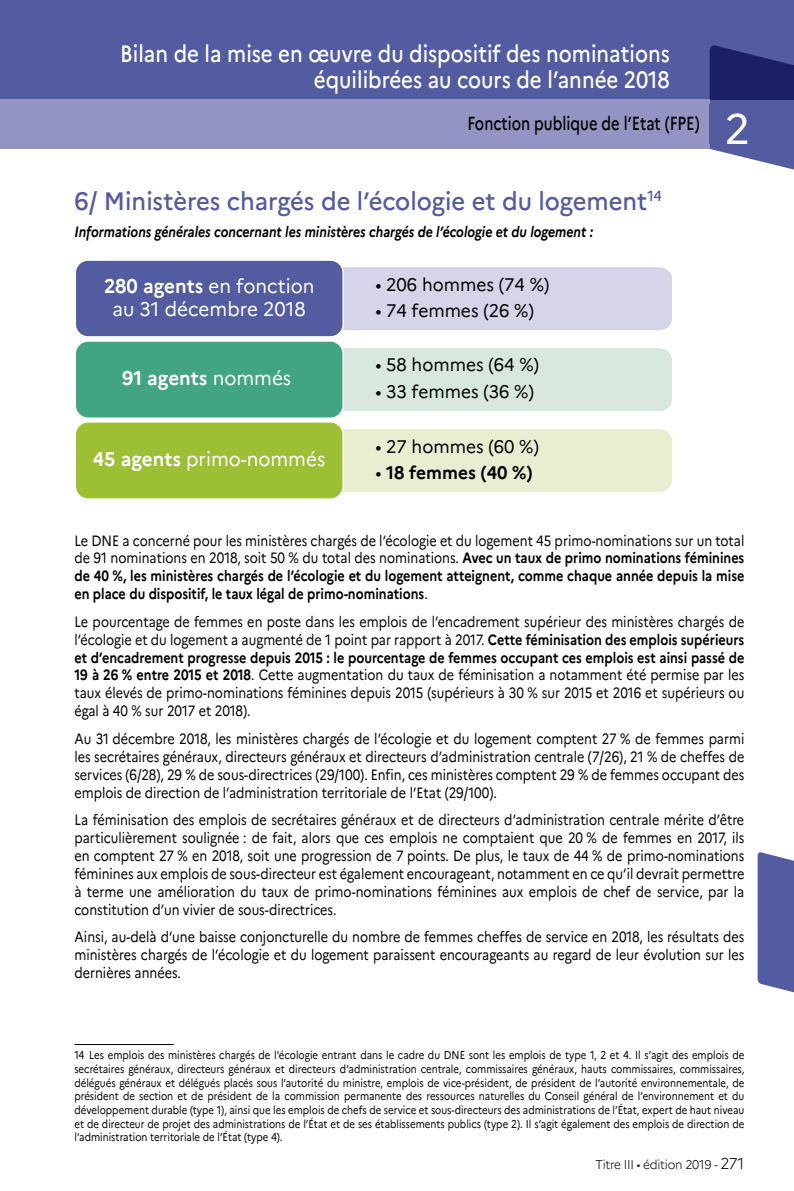
<style>
.page{position:relative;width:794px;height:1191px;background:#fff}
.page>*{position:absolute;margin:0;border:0;box-sizing:border-box;transform-origin:0 0}
.t1{font:42.52px "Marianne";color:#fff}
.tk_niv2_1_1__b{font:500 25.2px "Marianne";color:#535ba1;scale:.94 1}
.t2{font:500 23.62px/26.2px "Marianne";color:#fff;text-align:right;scale:.87 1}
.t3{font:19.78px/23.8px "Marianne";color:#fff;text-align:center;scale:.95 1}
.t4{font:700 19.78px "Marianne";color:#fff;scale:.95 1}
.t5{font:500 18.9px "Marianne";color:#000;scale:.78 1}
.t6{font:18.2px "Marianne";color:#000;scale:.95 1}
.t7{font:700 18.2px "Marianne";color:#000;scale:.95 1}
._04_TC{font:14.88px/17.8px "Marianne";color:#000;text-align:justify;scale:.85 1}
._04_TC-2{font:700 14.88px/17.8px "Marianne";color:#000;text-align:justify;scale:.85 1}
._04_TC-3{font:italic 700 14.88px "Marianne";color:#000;scale:.85 1}
.t8{font:300 12.6px "Marianne";letter-spacing:-.02em;color:#000;scale:.94 1}
._04_Note{font:11.38px/13.7px "Marianne";color:#000;text-align:justify;scale:.85 1}
.s1{font-weight:700}
.s2{font-weight:400}
.s3{font-size:15.75px}
</style>
<div class="page">
<div style="left:0;top:0;width:794px;height:99px;background:#535ba1"></div>
<svg style="left:709px;top:45px;width:85px;height:125px"></svg>
<div style="left:0;top:99px;width:709px;height:50px;background:#9394c3"></div>
<div style="left:709px;top:104px;width:85px;height:40px;background:#535ba1"></div>
<svg style="left:757px;top:852px;width:37px;height:141px;background:#6168a8"></svg>
<div style="left:343px;top:267px;width:329px;height:63px;background:#d5d4e8"></div>
<div style="left:75px;top:260px;width:268px;height:77px;background:#535ba1;border-radius:13px"></div>
<div style="left:74px;top:259px;width:270px;height:79px;border:2px solid #fff;border-radius:13px"></div>
<div style="left:343px;top:348px;width:329px;height:63px;background:#d9e8df"></div>
<div style="left:75px;top:341px;width:268px;height:77px;background:#41a482;border-radius:13px"></div>
<div style="left:74px;top:340px;width:270px;height:79px;border:2px solid #fff;border-radius:13px"></div>
<div style="left:343px;top:429px;width:329px;height:63px;background:#eaeed1"></div>
<div style="left:75px;top:422px;width:268px;height:77px;background:#9cbf34;border-radius:13px"></div>
<div style="left:74px;top:421px;width:270px;height:79px;border:2px solid #fff;border-radius:13px"></div>
<hr style="left:74px;top:1044px;width:100px;height:1px;background:#000">
<h3 class="t2" style="left:120px;top:40px;width:633px">Bilan de la mise en œuvre du dispositif des nominations équilibrées au cours de l’année 2018</h3>
<p class="t5" style="left:467px;top:112px;width:299px">Fonction publique de l’Etat (FPE)</p>
<h1 class="t1" style="left:724px;top:103px;width:27px">2</h1>
<p class="tk_niv2_1_1__b" style="left:74px;top:185px;width:626px">6/ Ministères chargés de l’écologie et du logement<sup>14</sup></p>
<p class="_04_TC-3" style="left:74px;top:223px;width:612px">Informations générales concernant les ministères chargés de l’écologie et du logement :</p>
<p class="t3" style="left:104px;top:273px;width:223px"><span class="s1">280 agents</span> en fonction au 31 décembre 2018</p>
<p class="t6" style="left:375px;top:273px;width:184px">• 206 hommes (74 %)</p>
<p class="t6" style="left:375px;top:300px;width:168px">• 74 femmes (26 %)</p>
<p class="t6" style="left:375px;top:354px;width:174px">• 58 hommes (64 %)</p>
<p class="t6" style="left:375px;top:380px;width:168px">• 33 femmes (36 %)</p>
<p class="t6" style="left:375px;top:435px;width:174px">• 27 hommes (60 %)</p>
<p class="t7" style="left:375px;top:461px;width:167px"><span class="s2">•</span> 18 femmes (40 %)</p>
<p class="t4" style="left:122px;top:366px;width:180px">91 agents <span class="s2">nommés</span></p>
<p class="t3" style="left:93px;top:447px;width:246px"><span class="s1">45 agents</span> primo-nommés</p>
<p class="_04_TC-2" style="left:74px;top:531px;width:789px"><span class="s2">Le DNE a concerné pour les ministères chargés de l’écologie et du logement 45 primo‑nominations sur un total de 91 nominations en 2018, soit 50 % du total des nominations.</span> Avec un taux de primo nominations féminines de 40 %, les ministères chargés de l’écologie et du logement atteignent, comme chaque année depuis la mise en place du dispositif, le taux légal de primo‑nominations<span class="s2">.</span></p>
<p class="_04_TC" style="left:74px;top:612px;width:789px">Le pourcentage de femmes en poste dans les emplois de l’encadrement supérieur des ministères chargés de l’écologie et du logement a augmenté de 1 point par rapport à 2017. <span class="s1">Cette féminisation des emplois supérieurs et d’encadrement progresse depuis 2015 : le pourcentage de femmes occupant ces emplois est ainsi passé de 19 à 26 % entre 2015 et 2018</span>. Cette augmentation du taux de féminisation a notamment été permise par les taux élevés de primo‑nominations féminines depuis 2015 (supérieurs à 30 % sur 2015 et 2016 et supérieurs ou égal à 40 % sur 2017 et 2018).</p>
<p class="_04_TC" style="left:74px;top:729px;width:789px">Au 31 décembre 2018, les ministères chargés de l’écologie et du logement comptent 27 % de femmes parmi les secrétaires généraux, directeurs généraux et directeurs d’administration centrale (7/26), 21 % de cheffes de services (6/28), 29 % de sous‑directrices (29/100). Enfin, ces ministères comptent 29 % de femmes occupant des emplois de direction de l’administration territoriale de l’Etat (29/100).</p>
<p class="_04_TC" style="left:74px;top:811px;width:789px">La féminisation des emplois de secrétaires généraux et de directeurs d’administration centrale mérite d’être particulièrement soulignée : de fait, alors que ces emplois ne comptaient que 20 % de femmes en 2017, ils en comptent 27 % en 2018, soit une progression de 7 points. De plus, le taux de 44 % de primo‑nominations féminines aux emplois de sous‑directeur est également encourageant, notamment en ce qu’il devrait permettre à terme une amélioration du taux de primo‑nominations féminines aux emplois de chef de service, par la constitution d’un vivier de sous‑directrices.</p>
<p class="_04_TC" style="left:74px;top:928px;width:789px">Ainsi, au‑delà d’une baisse conjoncturelle du nombre de femmes cheffes de service en 2018, les résultats des ministères chargés de l’écologie et du logement paraissent encourageants au regard de leur évolution sur les dernières années.</p>
<p class="_04_Note" style="left:74px;top:1048px;width:789px">14 Les emplois des ministères chargés de l’écologie entrant dans le cadre du DNE sont les emplois de type 1, 2 et 4. Il s’agit des emplois de secrétaires généraux, directeurs généraux et directeurs d’administration centrale, commissaires généraux, hauts commissaires, commissaires, délégués généraux et délégués placés sous l’autorité du ministre, emplois de vice‑président, de président de l’autorité environnementale, de président de section et de président de la commission permanente des ressources naturelles du Conseil général de l’environnement et du développement durable (type 1), ainsi que les emplois de chefs de service et sous‑directeurs des administrations de l’État, expert de haut niveau et de directeur de projet des administrations de l’État et de ses établissements publics (type 2). Il s’agit également des emplois de direction de l’administration territoriale de l’État (type 4).</p>
<p class="t8" style="left:595px;top:1157px;width:160px">Titre III • édition 2019 - <span class="s3">271</span></p>
</div>
